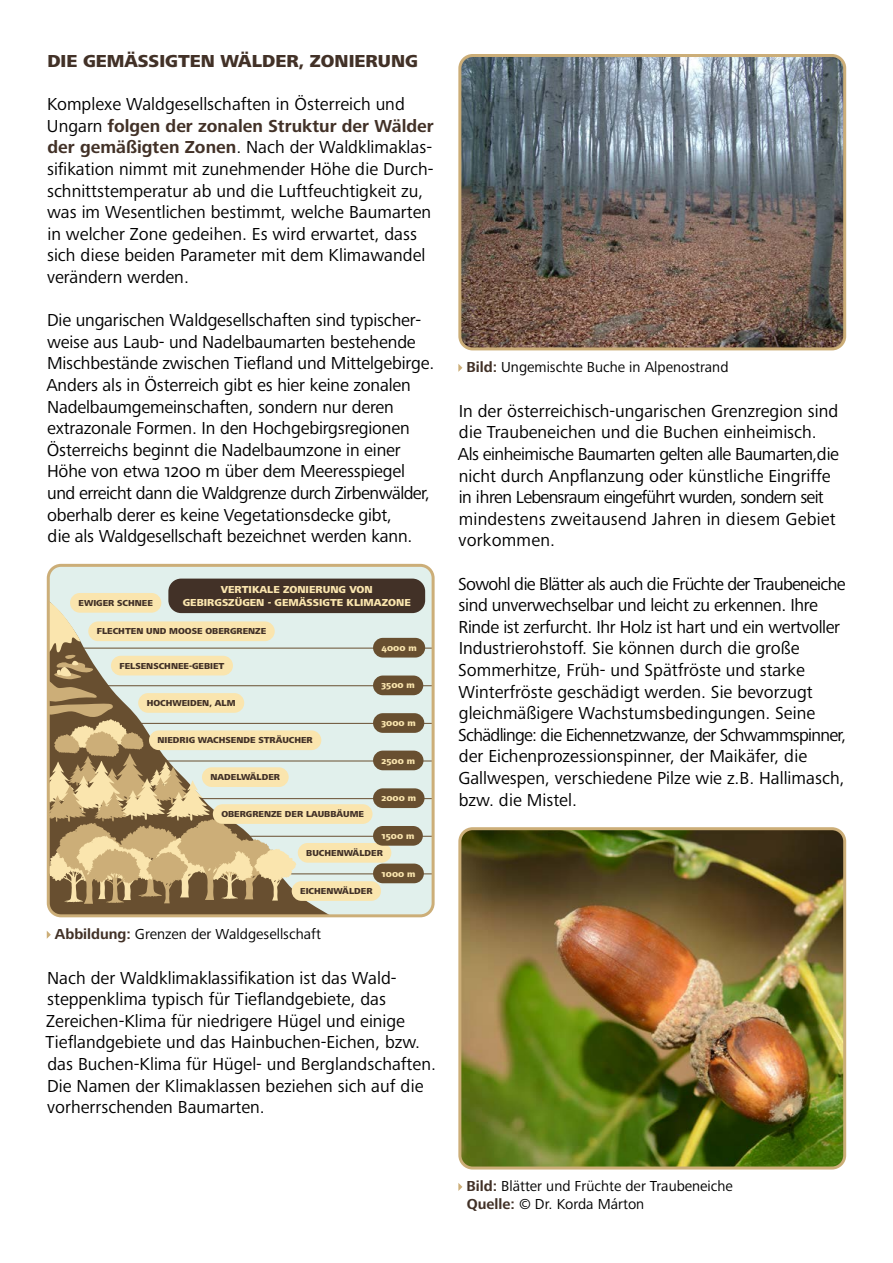
<style>
.page{position:relative;width:893px;height:1263px;background:#fff}
.page>*{position:absolute;margin:0;border:0;box-sizing:border-box;transform-origin:0 0}
.t1{font:18px/21.6px "Frutiger Next Pro";color:#000}
.t2{font:800 18px "Frutiger Next Pro";color:#423127}
.t3{font:15px/18px "Frutiger Next Pro";color:#000}
.t4{font:800 10.5px/12.6px "Frutiger Next Pro";color:#fae5ae;text-align:center}
.t5{font:800 9px "Frutiger Next Pro";color:#423127}
.t6{font:800 9px "Frutiger Next Pro";color:#fae5ae}
.s1{font-weight:700;color:#423127}
</style>
<div class="page">
<div style="left:48px;top:565px;width:385px;height:351px;background:#e1f0ec;border-radius:13px"></div>
<hr style="left:48px;top:648px;width:385px;height:1px;background:#684f30">
<hr style="left:48px;top:685px;width:385px;height:1px;background:#684f30">
<hr style="left:48px;top:723px;width:385px;height:1px;background:#684f30">
<hr style="left:48px;top:761px;width:385px;height:1px;background:#684f30">
<hr style="left:48px;top:798px;width:385px;height:1px;background:#684f30">
<hr style="left:48px;top:836px;width:385px;height:1px;background:#684f30">
<hr style="left:48px;top:873px;width:385px;height:1px;background:#684f30">
<svg style="left:51px;top:613px;width:279px;height:300px"></svg>
<svg style="left:51px;top:601px;width:245px;height:303px"></svg>
<img style="left:462px;top:58px;width:383px;height:291px">
<div style="left:458px;top:54px;width:388px;height:296px;border:3px solid #ccae78;border-radius:13px"></div>
<img style="left:462px;top:831px;width:383px;height:337px">
<div style="left:458px;top:827px;width:388px;height:342px;border:3px solid #ccae78;border-radius:13px"></div>
<svg style="left:47px;top:931px;width:4px;height:8px"></svg>
<svg style="left:458px;top:364px;width:4px;height:8px"></svg>
<div style="left:47px;top:564px;width:388px;height:353px;border:3px solid #ccae78;border-radius:13px"></div>
<svg style="left:458px;top:1183px;width:4px;height:8px"></svg>
<div style="left:373px;top:638px;width:52px;height:19px;background:#684f30;border-radius:10px"></div>
<div style="left:70px;top:593px;width:91px;height:20px;background:#fae5ae;border-radius:10px"></div>
<div style="left:88px;top:621px;width:187px;height:20px;background:#fae5ae;border-radius:10px"></div>
<div style="left:149px;top:730px;width:172px;height:20px;background:#fae5ae;border-radius:10px"></div>
<div style="left:202px;top:767px;width:87px;height:20px;background:#fae5ae;border-radius:10px"></div>
<div style="left:213px;top:804px;width:159px;height:20px;background:#fae5ae;border-radius:10px"></div>
<div style="left:298px;top:843px;width:93px;height:20px;background:#fae5ae;border-radius:10px"></div>
<div style="left:292px;top:881px;width:89px;height:20px;background:#fae5ae;border-radius:10px"></div>
<div style="left:111px;top:656px;width:122px;height:19px;background:#fae5ae;border-radius:10px"></div>
<div style="left:138px;top:693px;width:106px;height:20px;background:#fae5ae;border-radius:10px"></div>
<div style="left:373px;top:675px;width:50px;height:20px;background:#684f30;border-radius:10px"></div>
<div style="left:373px;top:713px;width:51px;height:20px;background:#684f30;border-radius:10px"></div>
<div style="left:373px;top:751px;width:50px;height:19px;background:#684f30;border-radius:10px"></div>
<div style="left:373px;top:788px;width:51px;height:20px;background:#684f30;border-radius:10px"></div>
<div style="left:373px;top:826px;width:50px;height:20px;background:#684f30;border-radius:10px"></div>
<div style="left:373px;top:863px;width:51px;height:20px;background:#684f30;border-radius:10px"></div>
<div style="left:168px;top:579px;width:257px;height:34px;background:#423127;border-radius:13px"></div>
<p class="t2" style="left:47px;top:51px;width:372px">DIE GEMÄSSIGTEN WÄLDER, ZONIERUNG</p>
<p class="t1" style="left:47px;top:93px;width:388px">Komplexe Waldgesellschaften in Österreich und Ungarn <span class="s1">folgen der zonalen Struktur der Wälder der gemäßigten Zonen</span>. Nach der Waldklimaklas&shy;sifikation nimmt mit zunehmender Höhe die Durch&shy;schnittstemperatur ab und die Luftfeuchtigkeit zu, was im Wesentlichen bestimmt, welche Baumarten in welcher Zone gedeihen. Es wird erwartet, dass sich diese beiden Parameter mit dem Klimawandel verändern werden.</p>
<p class="t1" style="left:46px;top:309px;width:389px">Die ungarischen Waldgesellschaften sind typischer&shy;weise aus Laub- und Nadelbaumarten bestehende Mischbestände zwischen Tiefland und Mittelgebirge.<br>Anders als in Österreich gibt es hier keine zonalen Nadelbaumgemeinschaften, sondern nur deren extrazonale Formen. In den Hochgebirgsregionen Österreichs beginnt die Nadelbaumzone in einer Höhe von etwa 1200 m über dem Meeresspiegel und erreicht dann die Waldgrenze durch Zirbenwälder, oberhalb derer es keine Vegetationsdecke gibt,<br>die als Waldgesellschaft bezeichnet werden kann.</p>
<p class="t4" style="left:183px;top:583px;width:229px">VERTIKALE ZONIERUNG VON<br>GEBIRGSZÜGEN - GEMÄSSIGTE KLIMAZONE</p>
<p class="t5" style="left:79px;top:598px;width:76px">EWIGER SCHNEE</p>
<p class="t5" style="left:97px;top:626px;width:171px">FLECHTEN UND MOOSE OBERGRENZE</p>
<p class="t6" style="left:382px;top:643px;width:37px">4000 m</p>
<p class="t5" style="left:119px;top:660px;width:106px">FELSENSCHNEE-GEBIET</p>
<p class="t5" style="left:147px;top:698px;width:91px">HOCHWEIDEN, ALM</p>
<p class="t6" style="left:382px;top:680px;width:35px">3500 m</p>
<p class="t6" style="left:382px;top:718px;width:36px">3000 m</p>
<p class="t6" style="left:382px;top:755px;width:35px">2500 m</p>
<p class="t6" style="left:382px;top:793px;width:36px">2000 m</p>
<p class="t6" style="left:382px;top:831px;width:34px">1500 m</p>
<p class="t6" style="left:382px;top:868px;width:35px">1000 m</p>
<p class="t5" style="left:157px;top:735px;width:157px">NIEDRIG WACHSENDE STRÄUCHER</p>
<p class="t5" style="left:210px;top:772px;width:71px">NADELWÄLDER</p>
<p class="t5" style="left:221px;top:809px;width:144px">OBERGRENZE DER LAUBBÄUME</p>
<p class="t5" style="left:306px;top:848px;width:78px">BUCHENWÄLDER</p>
<p class="t5" style="left:300px;top:886px;width:74px">EICHENWÄLDER</p>
<p class="t3" style="left:55px;top:925px;width:267px"><span class="s1">Abbildung:</span> Grenzen der Waldgesellschaft</p>
<p class="t1" style="left:46px;top:967px;width:392px">Nach der Waldklimaklassifikation ist das Wald&shy;steppenklima typisch für Tieflandgebiete, das Zereichen-Klima für niedrigere Hügel und einige Tieflandgebiete und das Hainbuchen-Eichen, bzw. das Buchen-Klima für Hügel- und Berglandschaften.<br>Die Namen der Klimaklassen beziehen sich auf die vorherrschenden Baumarten.</p>
<p class="t3" style="left:466px;top:358px;width:263px"><span class="s1">Bild:</span> Ungemischte Buche in Alpenostrand</p>
<p class="t1" style="left:458px;top:400px;width:383px">In der österreichisch-ungarischen Grenzregion sind die Traubeneichen und die Buchen einheimisch.<br>Als einheimische Baumarten gelten alle Baumarten,die nicht durch Anpflanzung oder künstliche Eingriffe in ihren Lebensraum eingeführt wurden, sondern seit mindestens zweitausend Jahren in diesem Gebiet vorkommen.</p>
<p class="t1" style="left:458px;top:573px;width:390px">Sowohl die Blätter als auch die Früchte der Traubeneiche sind unverwechselbar und leicht zu erkennen. Ihre Rinde ist zerfurcht. Ihr Holz ist hart und ein wertvoller Industrierohstoff. Sie können durch die große Sommerhitze, Früh- und Spätfröste und starke Winterfröste geschädigt werden. Sie bevorzugt gleichmäßigere Wachstumsbedingungen. Seine Schädlinge: die Eichennetzwanze, der Schwammspinner, der Eichenprozessionspinner, der Maikäfer, die Gallwespen, verschiedene Pilze wie z.B. Hallimasch, bzw. die Mistel.</p>
<p class="t3" style="left:466px;top:1177px;width:268px"><span class="s1">Bild:</span> Blätter und Früchte der Traubeneiche<br><span class="s1">Quelle:</span> © Dr. Korda Márton</p>
</div>
